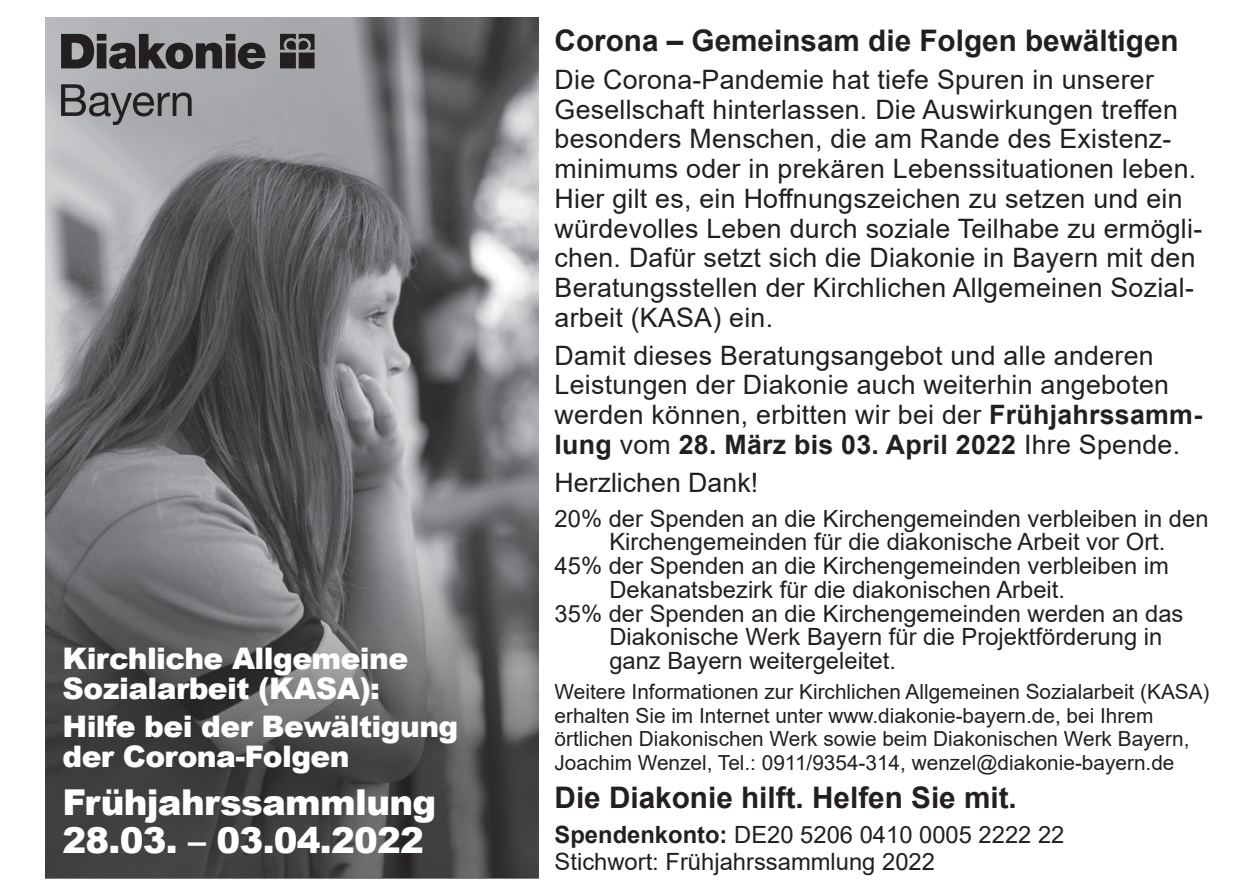
<style>
.page{position:relative;width:1259px;height:893px;background:#fff}
.page>*{position:absolute;margin:0;border:0;box-sizing:border-box;transform-origin:0 0}
.t1{font:900 35.7px/38.7px "Arial";letter-spacing:-.02em;color:#fff}
.t2{font:900 29.7px/29.7px "Arial";letter-spacing:-.02em;color:#fff}
.t3{font:700 29.7px "Arial";color:#231f20}
.t4{font:26.7px/29.7px "Arial";letter-spacing:.01em;color:#231f20}
.t5{font:23.7px/26.7px "Arial";color:#231f20}
.t6{font:20.7px/23.7px "Arial";color:#231f20}
.s1{font-weight:700}
</style>
<div class="page">
<img style="left:46px;top:17px;width:492px;height:538px">
<svg style="left:62px;top:84px;width:130px;height:41px;background:#88878a"></svg>
<svg style="left:62px;top:34px;width:252px;height:35px;background:#5f5d60"></svg>
<svg style="left:45px;top:555px;width:493px;height:324px;background:#555456"></svg>
<p class="t2" style="left:63px;top:643px;width:347px">Kirchliche Allgemeine<br>Sozialarbeit (KASA):</p>
<p class="t2" style="left:63px;top:711px;width:397px">Hilfe bei der Bewältigung der Corona-Folgen</p>
<h1 class="t1" style="left:63px;top:781px;width:375px">Frühjahrssammlung<br>28.03. – 03.04.2022</h1>
<p class="t3" style="left:554px;top:20px;width:625px">Corona – Gemeinsam die Folgen bewältigen</p>
<p class="t4" style="left:554px;top:65px;width:649px">Die Corona-Pandemie hat tiefe Spuren in unserer Gesellschaft hinterlassen. Die Auswirkungen treffen besonders Menschen, die am Rande des Existenz&shy;minimums oder in prekären Lebenssituationen leben.<br>Hier gilt es, ein Hoffnungszeichen zu setzen und ein würdevolles Leben durch soziale Teilhabe zu ermögli&shy;chen. Dafür setzt sich die Diakonie in Bayern mit den Beratungsstellen der Kirchlichen Allgemeinen Sozial&shy;arbeit (KASA) ein.</p>
<p class="t4" style="left:554px;top:340px;width:649px">Damit dieses Beratungsangebot und alle anderen Leistungen der Diakonie auch weiterhin angeboten werden können, erbitten wir bei der <span class="s1">Frühjahrssamm&shy;lung</span> vom <span class="s1">28. März bis 03. April 2022</span> Ihre Spende.</p>
<p class="t4" style="left:554px;top:468px;width:205px">Herzlichen Dank!</p>
<p class="t5" style="left:554px;top:505px;width:655px">20% der Spenden an die Kirchengemeinden verbleiben in den</p>
<p class="t5" style="left:609px;top:529px;width:557px">Kirchengemeinden für die diakonische Arbeit vor Ort.</p>
<p class="t5" style="left:554px;top:552px;width:616px">45% der Spenden an die Kirchengemeinden verbleiben im</p>
<p class="t5" style="left:609px;top:576px;width:457px">Dekanatsbezirk für die diakonischen Arbeit.</p>
<p class="t5" style="left:554px;top:600px;width:630px">35% der Spenden an die Kirchengemeinden werden an das</p>
<p class="t5" style="left:609px;top:624px;width:554px">Diakonische Werk Bayern für die Projektförderung in</p>
<p class="t5" style="left:609px;top:647px;width:288px">ganz Bayern weitergeleitet.</p>
<p class="t6" style="left:554px;top:680px;width:656px">Weitere Informationen zur Kirchlichen Allgemeinen Sozialarbeit (KASA) erhalten Sie im Internet unter www.diakonie-bayern.de, bei Ihrem örtlichen Diakonischen Werk sowie beim Diakonischen Werk Bayern, Joachim Wenzel, Tel.: 0911/9354-314, wenzel@diakonie-bayern.de</p>
<p class="t3" style="left:554px;top:777px;width:464px">Die Diakonie hilft. Helfen Sie mit.</p>
<p class="t5" style="left:554px;top:822px;width:511px"><span class="s1">Spendenkonto:</span> DE20 5206 0410 0005 2222 22<br>Stichwort: Frühjahrssammlung 2022</p>
</div>
